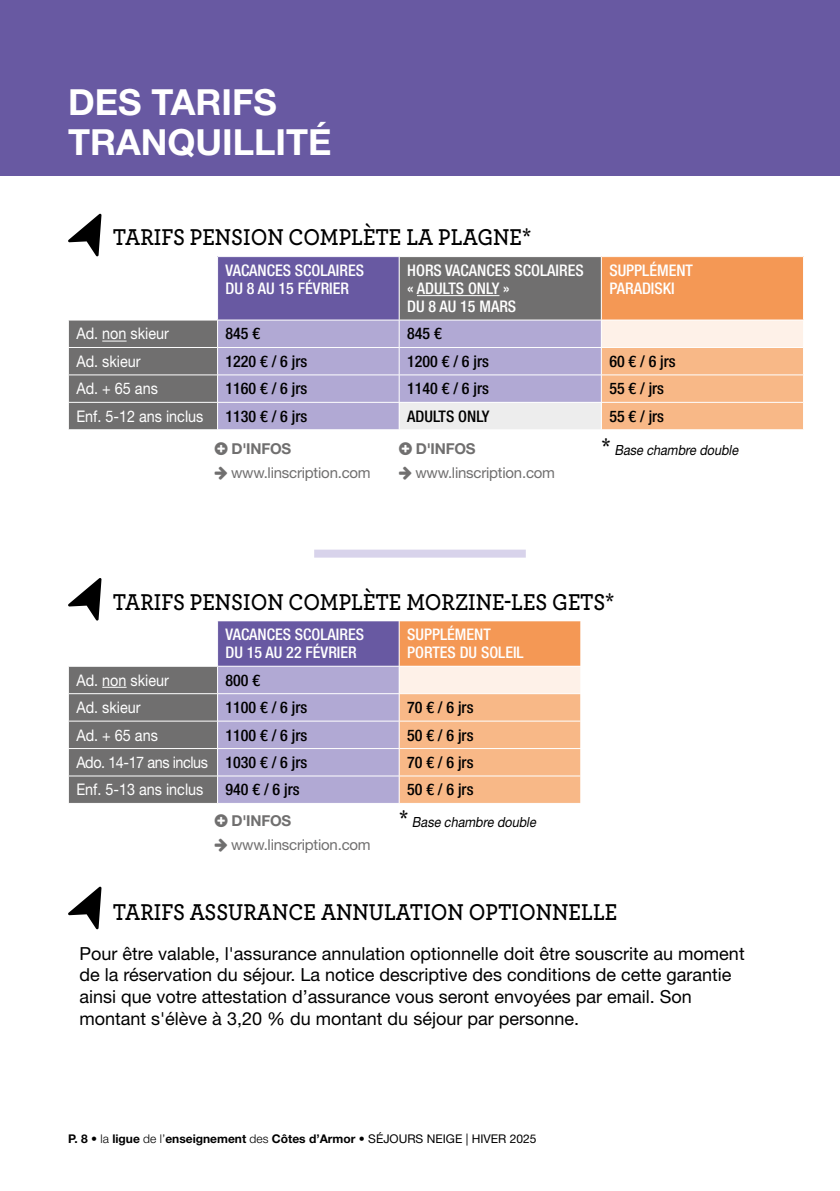
<style>
.page{position:relative;width:840px;height:1191px;background:#fff}
.page>*{position:absolute;margin:0;border:0;box-sizing:border-box;transform-origin:0 0}
.t1{font:700 36px/40px "Helvetica Neue LT Std";color:#fff}
.t2{font:600 24px "Archer";color:#000;scale:.9 1}
.t3{font:18px/21.6px "Helvetica Neue LT Std";color:#000}
.t4{font:500 condensed 16px "Helvetica Neue LT Std";color:#000}
.t5{font:500 condensed 16px/18px "Helvetica Neue LT Std";color:#fff}
.t6{font:16px "Helvetica Neue LT Std";color:#fff;scale:.9 1}
.t7{font:16px "Helvetica Neue LT Std";letter-spacing:-.03em;color:#fff;scale:.9 1}
.t8{font:15px "Helvetica Neue LT Std";letter-spacing:-.015em;color:#706f6f}
.t9{font:700 15px "Helvetica Neue LT Std";letter-spacing:-.015em;color:#706f6f}
.t10{font:italic 14px "Helvetica Neue LT Std";color:#000;scale:.9 1}
.t11{font:700 12px "Helvetica Neue LT Std";color:#000}
.s1{font-family:"Archer";font-weight:600;font-style:normal;font-size:24px}
.s2{font-weight:500;font-stretch:condensed;color:#000}
.s3{font-weight:300}
.s4{font-weight:400}
</style>
<div class="page">
<div style="left:0;top:0;width:839px;height:176px;background:#6859a2"></div>
<svg style="left:69px;top:257px;width:531px;height:172px;fill:#706f6f"></svg>
<div style="left:601px;top:257px;width:202px;height:63px;background:#f49855"></div>
<div style="left:218px;top:321px;width:382px;height:108px;background:#b1a9d4"></div>
<div style="left:399px;top:402px;width:202px;height:28px;background:#ededed"></div>
<hr style="left:217px;top:257px;width:1px;height:63px;background:#fff">
<hr style="left:398px;top:257px;width:1px;height:63px;background:#fff">
<hr style="left:802px;top:257px;width:1px;height:63px;background:#fff">
<hr style="left:68px;top:347px;width:149px;height:1px;background:#fff">
<hr style="left:217px;top:347px;width:182px;height:1px;background:#fff">
<hr style="left:399px;top:347px;width:202px;height:1px;background:#fff">
<hr style="left:68px;top:374px;width:149px;height:1px;background:#fff">
<hr style="left:217px;top:374px;width:182px;height:1px;background:#fff">
<hr style="left:399px;top:374px;width:202px;height:1px;background:#fff">
<hr style="left:68px;top:402px;width:149px;height:1px;background:#fff">
<hr style="left:217px;top:402px;width:182px;height:1px;background:#fff">
<hr style="left:399px;top:402px;width:202px;height:1px;background:#fff">
<hr style="left:399px;top:429px;width:202px;height:1px;background:#fff">
<hr style="left:68px;top:320px;width:149px;height:1px;background:#fff">
<svg style="left:68px;top:320px;width:1px;height:109px"></svg>
<hr style="left:217px;top:320px;width:182px;height:1px;background:#fff">
<svg style="left:217px;top:320px;width:1px;height:109px"></svg>
<hr style="left:399px;top:320px;width:202px;height:1px;background:#fff">
<svg style="left:398px;top:320px;width:1px;height:109px"></svg>
<svg style="left:600px;top:320px;width:203px;height:110px;background:#f9c8a3"></svg>
<hr style="left:417px;top:295px;width:82px;height:1px;background:#fff">
<svg style="left:102px;top:341px;width:24px;height:1px"></svg>
<svg style="left:68px;top:214px;width:33px;height:42px"></svg>
<div style="left:217px;top:621px;width:182px;height:45px;background:#6859a2"></div>
<div style="left:399px;top:621px;width:181px;height:45px;background:#f49855"></div>
<hr style="left:217px;top:621px;width:1px;height:45px;background:#fff">
<hr style="left:398px;top:621px;width:1px;height:45px;background:#fff">
<svg style="left:68px;top:666px;width:513px;height:137px;background:#baa5a6"></svg>
<svg style="left:68px;top:578px;width:33px;height:42px"></svg>
<svg style="left:68px;top:886px;width:33px;height:43px"></svg>
<div style="left:314px;top:549px;width:211px;height:8px;background:#d8d3eb"></div>
<h1 class="t1" style="left:68px;top:81px;width:265px">DES TARIFS<br>TRANQUILLITÉ</h1>
<h2 class="t2" style="left:113px;top:219px;width:466px">TARIFS PENSION COMPLÈTE LA PLAGNE*</h2>
<p class="t5" style="left:225px;top:261px;width:140px">VACANCES SCOLAIRES<br>DU 8 AU 15 FÉVRIER</p>
<p class="t5" style="left:407px;top:261px;width:178px">HORS VACANCES SCOLAIRES « ADULTS ONLY »<br>DU 8 AU 15 MARS</p>
<p class="t5" style="left:609px;top:261px;width:85px">SUPPLÉMENT<br>PARADISKI</p>
<p class="t6" style="left:76px;top:324px;width:104px">Ad. non skieur</p>
<p class="t4" style="left:225px;top:324px;width:36px">845 €</p>
<p class="t4" style="left:407px;top:324px;width:36px">845 €</p>
<p class="t6" style="left:76px;top:352px;width:73px">Ad. skieur</p>
<p class="t4" style="left:225px;top:352px;width:83px">1220 € / 6 jrs</p>
<p class="t4" style="left:407px;top:352px;width:83px">1200 € / 6 jrs</p>
<p class="t4" style="left:609px;top:352px;width:68px">60 € / 6 jrs</p>
<p class="t6" style="left:76px;top:379px;width:92px">Ad. + 65 ans</p>
<p class="t4" style="left:225px;top:379px;width:83px">1160 € / 6 jrs</p>
<p class="t4" style="left:407px;top:379px;width:83px">1140 € / 6 jrs</p>
<p class="t4" style="left:609px;top:379px;width:56px">55 € / jrs</p>
<p class="t6" style="left:76px;top:406px;width:143px">Enf. 5-12 ans inclus</p>
<p class="t4" style="left:225px;top:406px;width:83px">1130 € / 6 jrs</p>
<p class="t4" style="left:407px;top:406px;width:84px">ADULTS ONLY</p>
<p class="t4" style="left:609px;top:406px;width:56px">55 € / jrs</p>
<p class="t9" style="left:231px;top:439px;width:61px">D'INFOS</p>
<p class="t8" style="left:231px;top:464px;width:141px">www.linscription.com</p>
<p class="t9" style="left:415px;top:439px;width:61px">D'INFOS</p>
<p class="t8" style="left:415px;top:464px;width:141px">www.linscription.com</p>
<p class="t10" style="left:601px;top:442px;width:156px"><span class="s1">*</span> Base chambre double</p>
<h2 class="t2" style="left:113px;top:584px;width:558px">TARIFS PENSION COMPLÈTE MORZINE-LES GETS*</h2>
<p class="t5" style="left:225px;top:625px;width:140px">VACANCES SCOLAIRES<br>DU 15 AU 22 FÉVRIER</p>
<p class="t5" style="left:407px;top:625px;width:118px">SUPPLÉMENT<br>PORTES DU SOLEIL</p>
<p class="t6" style="left:76px;top:670px;width:104px">Ad. non skieur</p>
<p class="t4" style="left:225px;top:670px;width:36px">800 €</p>
<p class="t6" style="left:76px;top:698px;width:73px">Ad. skieur</p>
<p class="t4" style="left:225px;top:698px;width:83px">1100 € / 6 jrs</p>
<p class="t4" style="left:407px;top:698px;width:68px">70 € / 6 jrs</p>
<p class="t6" style="left:76px;top:725px;width:92px">Ad. + 65 ans</p>
<p class="t4" style="left:225px;top:725px;width:83px">1100 € / 6 jrs</p>
<p class="t4" style="left:407px;top:725px;width:68px">50 € / 6 jrs</p>
<p class="t7" style="left:76px;top:752px;width:258px">Ado. 14-17 ans inclus <span class="s2">1030 € / 6 jrs</span></p>
<p class="t4" style="left:407px;top:752px;width:68px">70 € / 6 jrs</p>
<p class="t6" style="left:76px;top:780px;width:143px">Enf. 5-13 ans inclus</p>
<p class="t4" style="left:225px;top:780px;width:75px">940 € / 6 jrs</p>
<p class="t4" style="left:407px;top:780px;width:68px">50 € / 6 jrs</p>
<p class="t9" style="left:231px;top:812px;width:61px">D'INFOS</p>
<p class="t8" style="left:231px;top:836px;width:141px">www.linscription.com</p>
<p class="t10" style="left:399px;top:814px;width:156px"><span class="s1">*</span> Base chambre double</p>
<h2 class="t2" style="left:113px;top:894px;width:562px">TARIFS ASSURANCE ANNULATION OPTIONNELLE</h2>
<p class="t3" style="left:79px;top:942px;width:666px">Pour être valable, l'assurance annulation optionnelle doit être souscrite au moment de la réservation du séjour. La notice descriptive des conditions de cette garantie ainsi que votre attestation d’assurance vous seront envoyées par email. Son montant s'élève à 3,20 % du montant du séjour par personne.</p>
<p class="t11" style="left:68px;top:1131px;width:469px">P. 8 • <span class="s3">la</span> ligue <span class="s3">de l’</span>enseignement <span class="s3">des</span> Côtes d’Armor • <span class="s4">SÉJOURS NEIGE | HIVER 2025</span></p>
</div>
